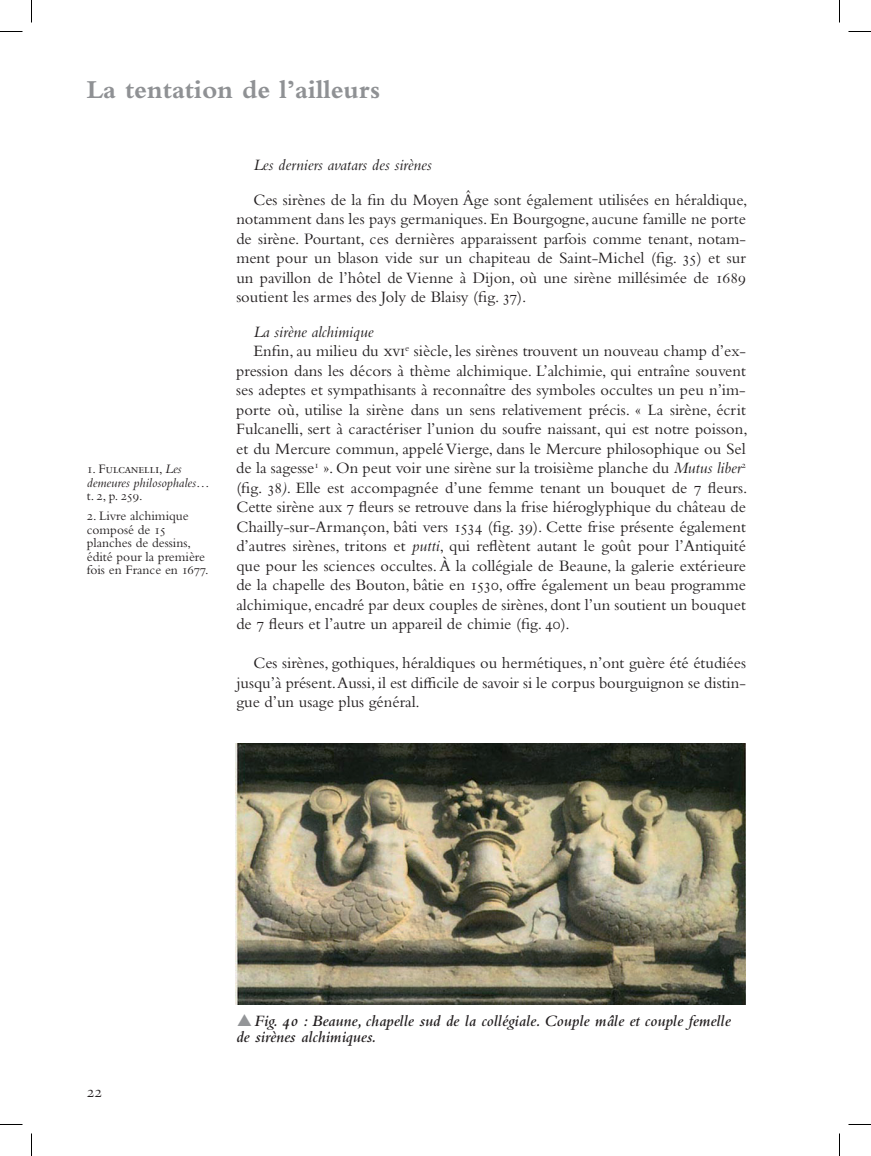
<style>
.page{position:relative;width:871px;height:1156px;background:#fff}
.page>*{position:absolute;margin:0;border:0;box-sizing:border-box;transform-origin:0 0}
.t1{font:700 27px "Bembo Std";color:#8f9194}
.t2{font:16.5px/19.5px "Bembo Std";color:#231f20;text-align:justify}
.t3{font:italic 600 16.5px/16.5px "Bembo Std";color:#231f20}
.t4{font:italic 16.5px "Bembo Std";color:#231f20}
.t5{font:13.5px/13.5px "Bembo Std";color:#231f20}
.t6{font:italic 13.5px/13.5px "Bembo Std";color:#231f20}
.s1{font-style:normal}
.s2{font-style:italic}
</style>
<div class="page">
<img style="left:236px;top:744px;width:510px;height:261px">
<svg style="left:0;top:31px;width:22px;height:1px"></svg>
<svg style="left:848px;top:31px;width:23px;height:1px"></svg>
<svg style="left:0;top:1124px;width:22px;height:1px"></svg>
<svg style="left:848px;top:1124px;width:23px;height:1px"></svg>
<svg style="left:31px;top:0;width:1px;height:22px"></svg>
<svg style="left:31px;top:1133px;width:1px;height:23px"></svg>
<svg style="left:839px;top:0;width:1px;height:22px"></svg>
<svg style="left:839px;top:1133px;width:1px;height:23px"></svg>
<h1 class="t1" style="left:87px;top:74px;width:295px">La tentation de l’ailleurs</h1>
<p class="t6" style="left:87px;top:462px;width:124px"><span class="s1">1. Fulcanelli,</span> Les demeures philosophales…</p>
<p class="t5" style="left:87px;top:489px;width:57px">t. 2, p. 259.</p>
<p class="t5" style="left:87px;top:509px;width:123px">2. Livre alchimique composé de 15 planches de dessins, édité pour la première fois en France en 1677.</p>
<p class="t4" style="left:253px;top:155px;width:180px">Les derniers avatars des sirènes</p>
<p class="t2" style="left:236px;top:189px;width:513px;text-indent:17px">Ces sirènes de la fin du Moyen Âge sont également utilisées en héraldique, notamment dans les pays germaniques. En Bourgogne, aucune famille ne porte de sirène. Pourtant, ces dernières apparaissent parfois comme tenant, notam&shy;ment pour un blason vide sur un chapiteau de Saint-Michel (fig. 35) et sur un pavillon de l’hôtel de Vienne à Dijon, où une sirène millésimée de 1689 soutient les armes des Joly de Blaisy (fig. 37).</p>
<p class="t4" style="left:253px;top:322px;width:122px">La sirène alchimique</p>
<p class="t2" style="left:253px;top:341px;width:494px">Enfin, au milieu du xvi<sup>e</sup> siècle, les sirènes trouvent un nouveau champ d’ex-</p>
<p class="t2" style="left:236px;top:360px;width:511px">pression dans les décors à thème alchimique. L’alchimie, qui entraîne souvent</p>
<p class="t2" style="left:236px;top:380px;width:511px">ses adeptes et sympathisants à reconnaître des symboles occultes un peu n’im-</p>
<p class="t2" style="left:236px;top:399px;width:511px">porte où, utilise la sirène dans un sens relativement précis. « La sirène, écrit</p>
<p class="t2" style="left:236px;top:419px;width:513px">Fulcanelli, sert à caractériser l’union du soufre naissant, qui est notre poisson,</p>
<p class="t2" style="left:236px;top:438px;width:511px">et du Mercure commun, appelé Vierge, dans le Mercure philosophique ou Sel</p>
<p class="t2" style="left:236px;top:458px;width:511px">de la sagesse<sup>1</sup> ». On peut voir une sirène sur la troisième planche du <span class="s2">Mutus liber</span><sup>2</sup></p>
<p class="t2" style="left:236px;top:477px;width:513px">(fig. 38<span class="s2">)</span>. Elle est accompagnée d’une femme tenant un bouquet de 7 fleurs.</p>
<p class="t2" style="left:236px;top:497px;width:511px">Cette sirène aux 7 fleurs se retrouve dans la frise hiéroglyphique du château de</p>
<p class="t2" style="left:236px;top:516px;width:511px">Chailly-sur-Armançon, bâti vers 1534 (fig. 39). Cette frise présente également</p>
<p class="t2" style="left:236px;top:536px;width:511px">d’autres sirènes, tritons et <span class="s2">putti</span>, qui reflètent autant le goût pour l’Antiquité</p>
<p class="t2" style="left:236px;top:555px;width:511px">que pour les sciences occultes. À la collégiale de Beaune, la galerie extérieure</p>
<p class="t2" style="left:236px;top:575px;width:511px">de la chapelle des Bouton, bâtie en 1530, offre également un beau programme</p>
<p class="t2" style="left:236px;top:594px;width:511px">alchimique, encadré par deux couples de sirènes, dont l’un soutient un bouquet</p>
<p class="t2" style="left:236px;top:614px;width:335px">de 7 fleurs et l’autre un appareil de chimie (fig. 40).</p>
<p class="t2" style="left:236px;top:653px;width:511px;text-indent:17px">Ces sirènes, gothiques, héraldiques ou hermétiques, n’ont guère été étudiées jusqu’à présent.Aussi, il est difficile de savoir si le corpus bourguignon se distin&shy;gue d’un usage plus général.</p>
<p class="t2" style="left:87px;top:1081px;width:17px">22</p>
<p class="t3" style="left:236px;top:1012px;width:496px;text-indent:18px">Fig. 40 : Beaune, chapelle sud de la collégiale. Couple mâle et couple femelle de sirènes alchimiques.</p>
</div>
